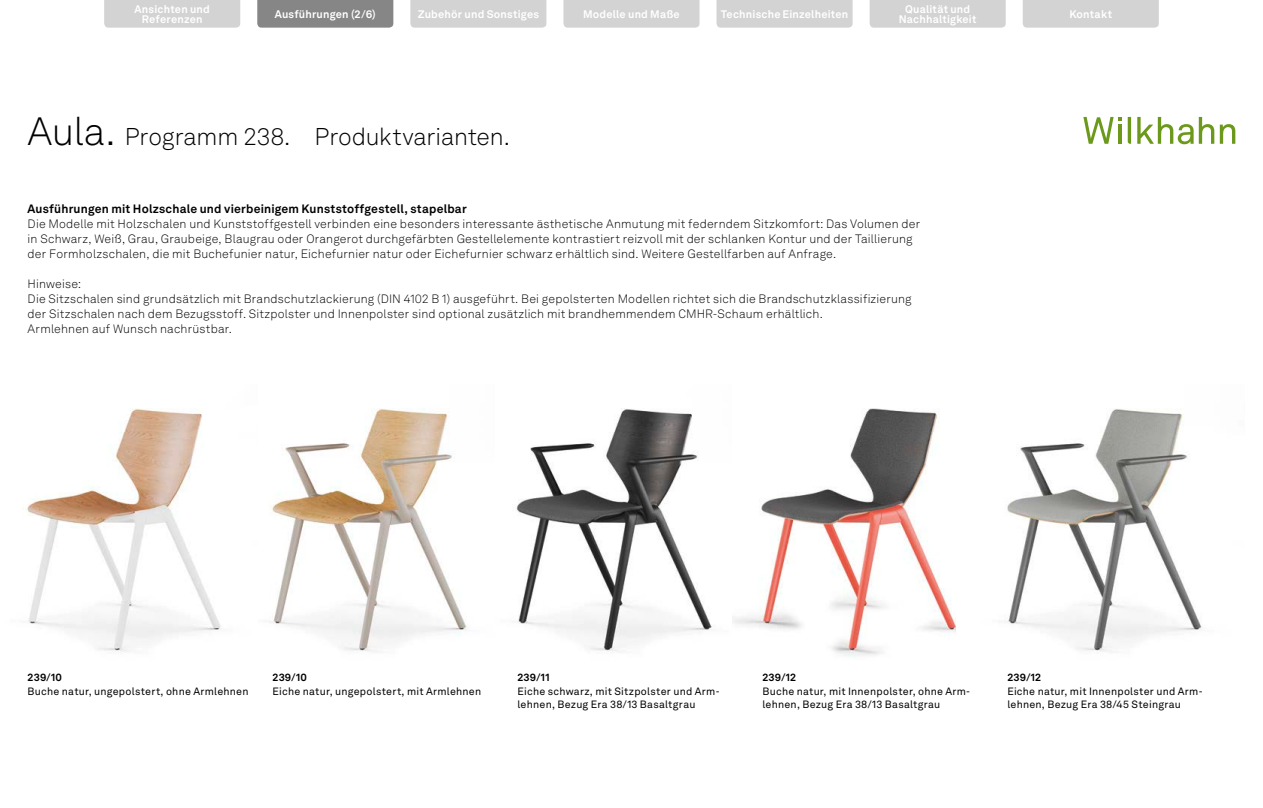
<style>
.page{position:relative;width:1263px;height:808px;background:#fff}
.page>*{position:absolute;margin:0;border:0;box-sizing:border-box;transform-origin:0 0}
.t1{font:300 24px "Akkurat LL";letter-spacing:-.005em;color:#000}
.t2{font:300 12px/15px "Akkurat LL";letter-spacing:.015em;color:#000}
.t3{font:700 12px "Akkurat LL";letter-spacing:.015em;color:#000}
.t4{font:700 10.8px/10.5px "Akkurat LL";letter-spacing:.02em;color:#fff;text-align:center}
.t5{font:10.5px/13.5px "Akkurat LL";letter-spacing:.02em;color:#000}
.t6{font:700 10.5px "Akkurat LL";letter-spacing:.02em;color:#000}
.s1{font-size:39px}
</style>
<div class="page">
<img style="left:25px;top:408px;width:196px;height:245px">
<img style="left:732px;top:408px;width:224px;height:250px">
<img style="left:269px;top:408px;width:198px;height:244px">
<img style="left:1006px;top:408px;width:196px;height:244px">
<img style="left:516px;top:408px;width:198px;height:245px">
<div style="left:104px;top:0;width:136px;height:28px;background:#d3d3d3"></div>
<div style="left:716px;top:0;width:137px;height:28px;background:#d3d3d3"></div>
<div style="left:563px;top:0;width:136px;height:28px;background:#d3d3d3"></div>
<div style="left:410px;top:0;width:136px;height:28px;background:#d3d3d3"></div>
<div style="left:1023px;top:0;width:136px;height:28px;background:#d3d3d3"></div>
<div style="left:870px;top:0;width:136px;height:28px;background:#d3d3d3"></div>
<div style="left:257px;top:0;width:136px;height:28px;background:#868686"></div>
<svg style="left:1083px;top:117px;width:39px;height:27px"></svg>
<hr style="left:1118px;top:125px;width:3px;height:19px;background:#6c991c">
<svg style="left:1128px;top:117px;width:3px;height:27px"></svg>
<svg style="left:1137px;top:117px;width:56px;height:27px"></svg>
<svg style="left:1199px;top:117px;width:15px;height:27px"></svg>
<svg style="left:1220px;top:124px;width:15px;height:20px"></svg>
<p class="t4" style="left:134px;top:3px;width:77px">Ansichten und<br>Referenzen</p>
<p class="t4" style="left:418px;top:8px;width:123px">Zubehör und Sonstiges</p>
<p class="t4" style="left:583px;top:8px;width:98px">Modelle und Maße</p>
<p class="t4" style="left:721px;top:8px;width:129px">Technische Einzelheiten</p>
<p class="t4" style="left:1069px;top:8px;width:44px">Kontakt</p>
<p class="t4" style="left:899px;top:3px;width:79px">Qualität und<br>Nachhaltigkeit</p>
<p class="t4" style="left:275px;top:8px;width:103px">Ausführungen (2/6)</p>
<h1 class="t1" style="left:28px;top:119px;width:484px"><span class="s1">Aula.</span> Programm 238. Produktvarianten.</h1>
<p class="t3" style="left:28px;top:200px;width:441px">Ausführungen mit Holzschale und vierbeinigem Kunststoffgestell, stapelbar</p>
<p class="t2" style="left:28px;top:216px;width:894px">Die Modelle mit Holzschalen und Kunststoffgestell verbinden eine besonders interessante ästhetische Anmutung mit federndem Sitzkomfort: Das Volumen der in Schwarz, Weiß, Grau, Graubeige, Blaugrau oder Orangerot durchgefärbten Gestellelemente kontrastiert reizvoll mit der schlanken Kontur und der Taillierung der Formholzschalen, die mit Buchefunier natur, Eichefurnier natur oder Eichefurnier schwarz erhältlich sind. Weitere Gestellfarben auf Anfrage.</p>
<p class="t2" style="left:28px;top:276px;width:886px">Hinweise:<br>Die Sitzschalen sind grundsätzlich mit Brandschutzlackierung (DIN 4102 B 1) ausgeführt. Bei gepolsterten Modellen richtet sich die Brandschutzklassifizierung der Sitzschalen nach dem Bezugsstoff. Sitzpolster und Innenpolster sind optional zusätzlich mit brandhemmendem CMHR-Schaum erhältlich.<br>Armlehnen auf Wunsch nachrüstbar.</p>
<p class="t6" style="left:28px;top:669px;width:36px">239/10</p>
<p class="t5" style="left:28px;top:684px;width:222px">Buche natur, ungepolstert, ohne Armlehnen</p>
<p class="t6" style="left:273px;top:669px;width:36px">239/10</p>
<p class="t5" style="left:273px;top:684px;width:210px">Eiche natur, ungepolstert, mit Armlehnen</p>
<p class="t6" style="left:517px;top:669px;width:34px">239/11</p>
<p class="t5" style="left:517px;top:684px;width:204px">Eiche schwarz, mit Sitzpolster und Arm&shy;lehnen, Bezug Era 38/13 Basaltgrau</p>
<p class="t6" style="left:762px;top:669px;width:35px">239/12</p>
<p class="t5" style="left:762px;top:684px;width:209px">Buche natur, mit Innenpolster, ohne Arm&shy;lehnen, Bezug Era 38/13 Basaltgrau</p>
<p class="t6" style="left:1007px;top:669px;width:35px">239/12</p>
<p class="t5" style="left:1007px;top:684px;width:197px">Eiche natur, mit Innenpolster und Arm&shy;lehnen, Bezug Era 38/45 Steingrau</p>
</div>
